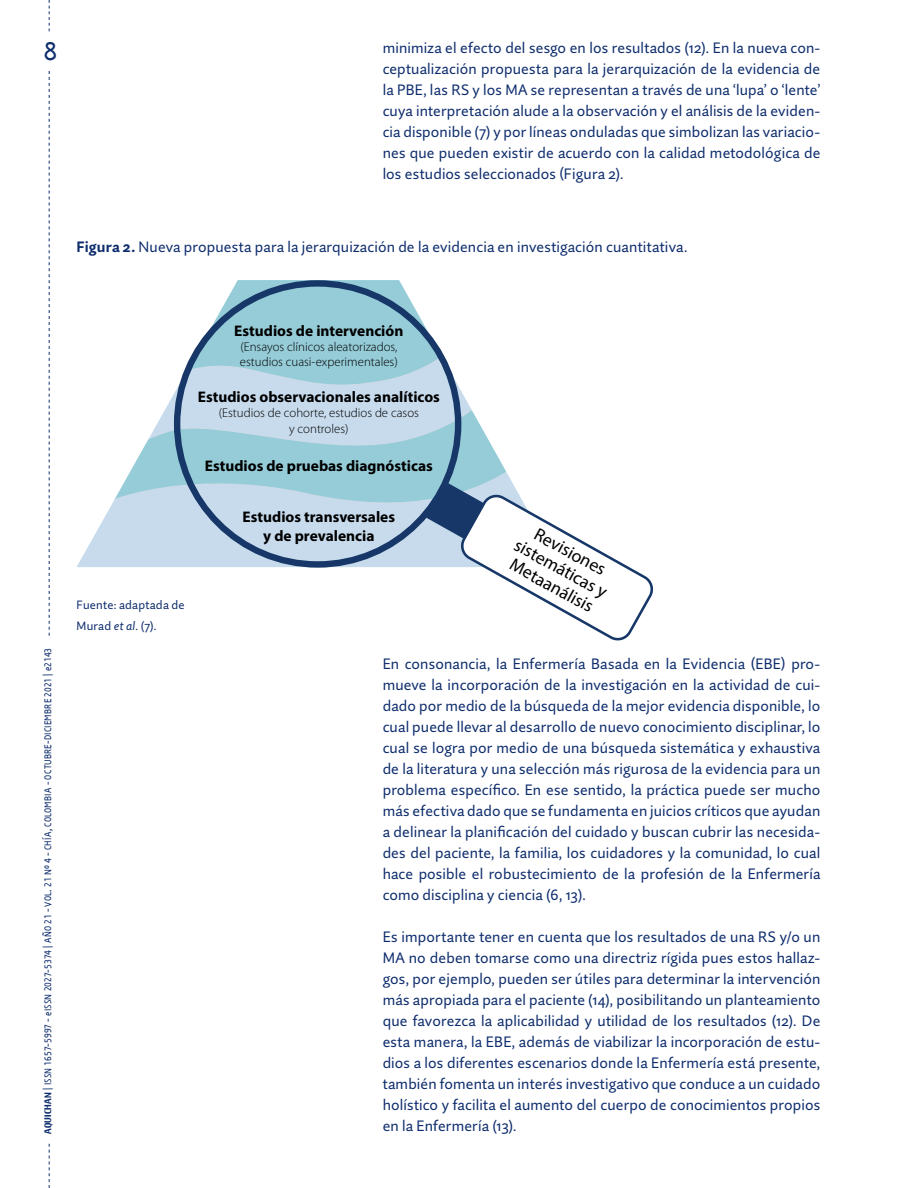
<style>
.page{position:relative;width:918px;height:1188px;background:#fff}
.page>*{position:absolute;margin:0;border:0;box-sizing:border-box;transform-origin:0 0}
.t1{font:24px "Sys Falso";color:#0e2d6d}
.t2{font:18px/19.2px "Myriad Pro";color:#000;text-align:center}
.t3{font:700 15.45px/18.5px "Myriad Pro";color:#000;text-align:center}
.t4{font:15px/21px "Quire Sans Pro";letter-spacing:.01em;color:#0e2d6d;text-align:justify}
.t5{font:300 12.9px/15.5px "Myriad Pro";color:#000}
.t6{font:12px/21px "Quire Sans Pro";letter-spacing:.02em;color:#0e2d6d}
.t7{font:9px "Sys Falso";letter-spacing:.02em;color:#0e2d6d}
.s1{font-weight:700}
.s2{font-style:italic}
</style>
<div class="page">
<svg style="left:49px;top:71px;width:1px;height:565px"></svg>
<svg style="left:49px;top:0;width:1px;height:31px"></svg>
<svg style="left:49px;top:1144px;width:1px;height:44px"></svg>
<svg style="left:77px;top:523px;width:347px;height:44px;background:#bcd0e4"></svg>
<svg style="left:101px;top:390px;width:410px;height:133px;background:#b9d8e5"></svg>
<svg style="left:176px;top:280px;width:285px;height:110px"></svg>
<div style="left:174px;top:280px;width:287px;height:288px;border:6px solid #163767;border-radius:50%"></div>
<svg style="left:424px;top:481px;width:230px;height:160px"></svg>
<h1 class="t1" style="left:44px;top:35px;width:14px">8</h1>
<p class="t4" style="left:383px;top:37px;width:439px">minimiza el efecto del sesgo en los resultados (12). En la nueva con&shy;ceptualización propuesta para la jerarquización de la evidencia de la PBE, las RS y los MA se representan a través de una ‘lupa’ o ‘lente’ cuya interpretación alude a la observación y el análisis de la eviden&shy;cia disponible (7) y por líneas onduladas que simbolizan las variacio&shy;nes que pueden existir de acuerdo con la calidad metodológica de los estudios seleccionados (Figura 2).</p>
<p class="t4" style="left:77px;top:236px;width:612px"><span class="s1">Figura 2.</span> Nueva propuesta para la jerarquización de la evidencia en investigación cuantitativa.</p>
<p class="t7" style="left:42px;top:1134px;width:488px;rotate:-90deg"><span class="s1">AQUICHAN</span> | ISSN 1657-5997 - eISSN 2027-5374 | AÑO 21 - VOL. 21 Nº 4 - CHÍA, COLOMBIA - OCTUBRE-DICIEMBRE 2021 | e2143</p>
<p class="t6" style="left:77px;top:594px;width:110px">Fuente: adaptada de<br>Murad <span class="s2">et al</span>. (7).</p>
<p class="t3" style="left:234px;top:321px;width:171px">Estudios de intervención</p>
<p class="t5" style="left:240px;top:339px;width:159px">(Ensayos clínicos aleatorizados, estudios cuasi-experimentales)</p>
<p class="t3" style="left:198px;top:387px;width:244px">Estudios observacionales analíticos</p>
<p class="t5" style="left:219px;top:405px;width:202px;text-align:center">(Estudios de cohorte, estudios de casos y controles)</p>
<p class="t3" style="left:205px;top:456px;width:230px">Estudios de pruebas diagnósticas</p>
<p class="t3" style="left:243px;top:507px;width:154px">Estudios transversales y de prevalencia</p>
<p class="t2" style="left:530px;top:518px;width:105px;rotate:29deg">Revisiones sistemáticas y<br>Metaanálisis</p>
<p class="t4" style="left:383px;top:653px;width:439px">En consonancia, la Enfermería Basada en la Evidencia (EBE) pro&shy;mueve la incorporación de la investigación en la actividad de cui&shy;dado por medio de la búsqueda de la mejor evidencia disponible, lo cual puede llevar al desarrollo de nuevo conocimiento disciplinar, lo cual se logra por medio de una búsqueda sistemática y exhaustiva de la literatura y una selección más rigurosa de la evidencia para un problema específico. En ese sentido, la práctica puede ser mucho más efectiva dado que se fundamenta en juicios críticos que ayudan a delinear la planificación del cuidado y buscan cubrir las necesida&shy;des del paciente, la familia, los cuidadores y la comunidad, lo cual hace posible el robustecimiento de la profesión de la Enfermería como disciplina y ciencia (6, 13).</p>
<p class="t4" style="left:383px;top:926px;width:439px">Es importante tener en cuenta que los resultados de una RS y/o un MA no deben tomarse como una directriz rígida pues estos hallaz&shy;gos, por ejemplo, pueden ser útiles para determinar la intervención más apropiada para el paciente (14), posibilitando un planteamiento que favorezca la aplicabilidad y utilidad de los resultados (12). De esta manera, la EBE, además de viabilizar la incorporación de estu&shy;dios a los diferentes escenarios donde la Enfermería está presente, también fomenta un interés investigativo que conduce a un cuidado holístico y facilita el aumento del cuerpo de conocimientos propios en la Enfermería (13).</p>
</div>
